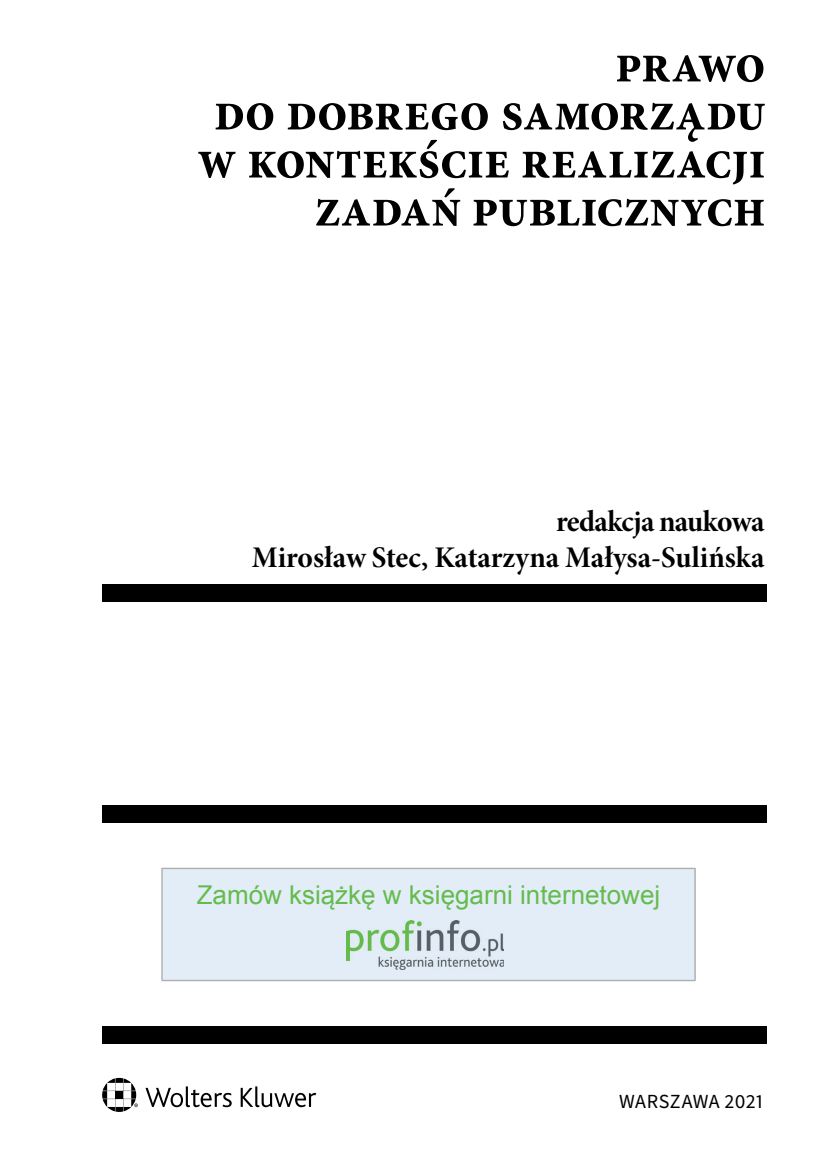
<style>
.page{position:relative;width:823px;height:1163px;background:#fff}
.page>*{position:absolute;margin:0;border:0;box-sizing:border-box;transform-origin:0 0}
.t1{font:700 condensed 54px/48px "Minion Pro";letter-spacing:-.005em;color:#000;text-align:right}
.t2{font:30px/36px "Minion Pro Bold Subh";letter-spacing:-.005em;color:#000;text-align:right}
.t3{font:26px "Arial";color:#65bc4e}
.t4{font:20px "Source Sans Pro";letter-spacing:.01em;color:#000}
</style>
<div class="page">
<svg style="left:102px;top:1077px;width:214px;height:34px"></svg>
<div style="left:102px;top:584px;width:663px;height:17px;background:#000"></div>
<div style="left:102px;top:1026px;width:663px;height:17px;background:#000"></div>
<div style="left:102px;top:805px;width:663px;height:17px;background:#000"></div>
<svg style="left:161px;top:867px;width:534px;height:114px;background:#e1eaf3"></svg>
<div style="left:170px;top:885px;width:516px;height:33px;background:#e3edf7"></div>
<div style="left:346px;top:920px;width:164px;height:51px;background:#e3edf7"></div>
<img style="left:346px;top:920px;width:157px;height:49px">
<p class="t1" style="left:197px;top:40px;width:569px">Prawo<br>do dobrego samorządu w kontekście realizacji zadań publicznych</p>
<p class="t2" style="left:251px;top:503px;width:514px">redakcja naukowa<br>Mirosław Stec, Katarzyna Małysa-Sulińska</p>
<p class="t3" style="left:196px;top:877px;width:465px">Zamów książkę w księgarni internetowej</p>
<p class="t4" style="left:619px;top:1087px;width:145px">WARSZAWA 2021</p>
</div>
